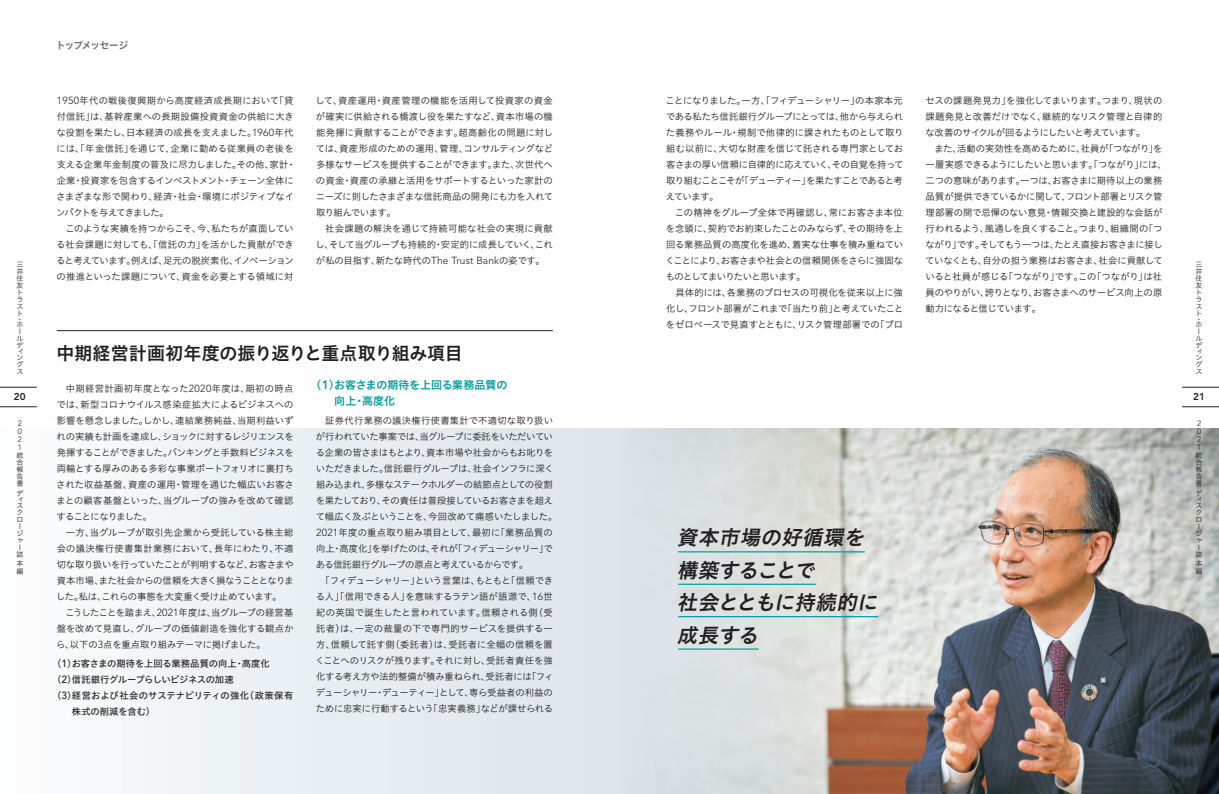
<style>
.page{position:relative;width:1219px;height:794px;background:#fff}
.page>*{position:absolute;margin:0;border:0;box-sizing:border-box;transform-origin:0 0}
.t1{font:italic 20.4px/32.4px "Hiragino UD Sans Std W6";color:#231f20}
.t2{font:18px "Hiragino UD Sans Std W6";letter-spacing:-.005em;color:#231f20}
.t3{font:11px/16px "Hiragino UD Sans Std W6";letter-spacing:-.005em;color:#009d9d}
.t4{font:10px "Hiragino UD Sans Std W6";letter-spacing:-.12em;color:#6c6d70}
.t5{font:800 9.9px "Avenir";color:#231f20}
.t6{font:9.3px/16px "Hiragino UD Sans Std W3";letter-spacing:-.02em;color:#231f20;text-align:justify}
.t7{font:9.3px/16px "Hiragino UD Sans Std W3";letter-spacing:.01em;color:#231f20}
.t8{font:9.3px "Hiragino UD Sans Std W3";letter-spacing:.02em;color:#231f20}
.t9{font:9.3px "Hiragino UD Sans Std W5";letter-spacing:-.005em;color:#231f20}
.t10{font:9.3px "Hiragino UD Sans Std W3";letter-spacing:-.04em;color:#231f20}
.t11{font:9.3px "Hiragino UD Sans Std W3";letter-spacing:.005em;color:#231f20}
.t12{font:9.3px "Hiragino UD Sans Std W3";letter-spacing:.035em;color:#231f20}
.t13{font:9.3px "Hiragino UD Sans Std W3";letter-spacing:-.055em;color:#231f20}
.t14{font:9.3px "Hiragino UD Sans Std W5";letter-spacing:-.035em;color:#231f20}
.t15{font:300 7.7px/7.9px "Avenir";color:#231f20;text-align:justify}
.t16{font:7px/6.9px "Hiragino UD Sans Std W3";color:#231f20}
.s1{font-family:"Avenir";font-weight:300;font-size:10.2px}
.s2{font-family:"Avenir";font-weight:500;font-size:10.2px}
.s3{font-family:"Avenir";font-weight:800;font-size:12.1px}
</style>
<div class="page">
<svg style="left:123px;top:428px;width:498px;height:366px"></svg>
<img style="left:621px;top:428px;width:598px;height:366px">
<hr style="left:57px;top:330px;width:496px;height:1px;background:#231f20">
<hr style="left:678px;top:551px;width:187px;height:1px;background:#009d9d">
<hr style="left:678px;top:583px;width:138px;height:2px;background:#009d9d">
<hr style="left:678px;top:616px;width:200px;height:1px;background:#009d9d">
<hr style="left:678px;top:648px;width:81px;height:1px;background:#009d9d">
<hr style="left:0;top:387px;width:37px;height:1px;background:#231f20">
<hr style="left:0;top:406px;width:37px;height:1px;background:#231f20">
<hr style="left:1182px;top:387px;width:37px;height:1px;background:#231f20">
<hr style="left:1182px;top:406px;width:37px;height:1px;background:#231f20">
<p class="t4" style="left:56px;top:37px;width:74px">トップメッセージ</p>
<p class="t6" style="left:666px;top:92px;width:239px">ことになりました。一方、「フィデューシャリー」の本家本元である私たち信託銀行グループにとっては、他から与えられた義務やルール・規制で他律的に課されたものとして取り組む以前に、大切な財産を信じて託される専門家としてお客さまの厚い信頼に自律的に応えていく、その自覚を持って取り組むことこそが「デューティー」を果たすことであると考えています。</p>
<p class="t6" style="left:665px;top:204px;width:239px;text-indent:9px">この精神をグループ全体で再確認し、常にお客さま本位を念頭に、契約でお約束したことのみならず、その期待を上回る業務品質の高度化を進め、着実な仕事を積み重ねていくことにより、お客さまや社会との信頼関係をさらに強固なものとしてまいりたいと思います。</p>
<p class="t6" style="left:666px;top:284px;width:239px;text-indent:9px">具体的には、各業務のプロセスの可視化を従来以上に強化し、フロント部署がこれまで「当たり前」と考えていたことをゼロベースで見直すとともに、リスク管理部署での「プロ</p>
<p class="t7" style="left:56px;top:92px;width:241px"><span class="s1">1950</span>年代の戦後復興期から高度経済成長期において「貸付信託」は、基幹産業への長期設備投資資金の供給に大きな役割を果たし、日本経済の成長を支えました。<span class="s1">1960</span>年代には、「年金信託」を通じて、企業に勤める従業員の老後を支える企業年金制度の普及に尽力しました。その他、家計・企業・投資家を包含するインベストメント・チェーン全体にさまざまな形で関わり、経済・社会・環境にポジティブなインパクトを与えてきました。</p>
<p class="t6" style="left:56px;top:220px;width:239px;text-indent:9px">このような実績を持つからこそ、今、私たちが直面している社会課題に対しても、「信託の力」を活かした貢献ができると考えています。例えば、足元の脱炭素化、イノベーションの推進といった課題について、資金を必要とする領域に対</p>
<p class="t6" style="left:315px;top:92px;width:239px">して、資産運用・資産管理の機能を活用して投資家の資金が確実に供給される橋渡し役を果たすなど、資本市場の機能発揮に貢献することができます。超高齢化の問題に対しては、資産形成のための運用、管理、コンサルティングなど多様なサービスを提供することができます。また、次世代への資金・資産の承継と活用をサポートするといった家計のニーズに則したさまざまな信託商品の開発にも力を入れて取り組んでいます。</p>
<p class="t6" style="left:315px;top:220px;width:239px;text-indent:10px">社会課題の解決を通じて持続可能な社会の実現に貢献し、そして当グループも持続的・安定的に成長していく、これが私の目指す、新たな時代の<span class="s1">The Trust Bank</span>の姿です。</p>
<p class="t6" style="left:925px;top:92px;width:239px">セスの課題発見力」を強化してまいります。つまり、現状の課題発見と改善だけでなく、継続的なリスク管理と自律的な改善のサイクルが回るようにしたいと考えています。</p>
<p class="t6" style="left:925px;top:140px;width:243px;text-align:left;text-indent:9px">また、活動の実効性を高めるために、社員が「つながり」を一層実感できるようにしたいと思います。「つながり」には、二つの意味があります。一つは、お客さまに期待以上の業務品質が提供できているかに関して、フロント部署とリスク管理部署の間で忌憚のない意見・情報交換と建設的な会話が行われるよう、風通しを良くすること。つまり、組織間の「つながり」です。そしてもう一つは、たとえ直接お客さまに接していなくとも、自分の担う業務はお客さま、社会に貢献していると社員が感じる「つながり」です。この「つながり」は社員のやりがい、誇りとなり、お客さまへのサービス向上の原動力になると信じています。</p>
<p class="t16" style="left:16px;top:260px;width:8px">三井住友トラスト</p>
<p class="t16" style="left:16px;top:316px;width:8px;line-height:5.3px">・ホ</p>
<p class="t16" style="left:16px;top:327px;width:8px">ールデ</p>
<p class="t16" style="left:16px;top:348px;width:8px;line-height:6px">ィン</p>
<p class="t16" style="left:16px;top:360px;width:8px">グス</p>
<p class="t16" style="left:1196px;top:260px;width:8px">三井住友トラスト</p>
<p class="t16" style="left:1196px;top:316px;width:8px;line-height:5.3px">・ホ</p>
<p class="t16" style="left:1196px;top:327px;width:8px">ールデ</p>
<p class="t16" style="left:1196px;top:348px;width:8px;line-height:6px">ィン</p>
<p class="t16" style="left:1196px;top:360px;width:8px">グス</p>
<h2 class="t2" style="left:56px;top:339px;width:408px">中期経営計画初年度の振り返りと重点取り組み項目</h2>
<p class="t6" style="left:56px;top:380px;width:239px;text-indent:10px">中期経営計画初年度となった<span class="s1">2020</span>年度は、期初の時点では、新型コロナウイルス感染症拡大によるビジネスへの影響を懸念しました。しかし、連結業務純益、当期利益いずれの実績も計画を達成し、ショックに対するレジリエンスを発揮することができました。バンキングと手数料ビジネスを両輪とする厚みのある多彩な事業ポートフォリオに裏打ちされた収益基盤、資産の運用・管理を通じた幅広いお客さまとの顧客基盤といった、当グループの強みを改めて確認することになりました。</p>
<p class="t6" style="left:56px;top:524px;width:239px;text-indent:10px">一方、当グループが取引先企業から受託している株主総会の議決権行使書集計業務において、長年にわたり、不適切な取り扱いを行っていたことが判明するなど、お客さまや資本市場、また社会からの信頼を大きく損なうこととなりました。私は、これらの事態を大変重く受け止めています。</p>
<p class="t6" style="left:56px;top:604px;width:239px;text-indent:9px">こうしたことを踏まえ、<span class="s1">2021</span>年度は、当グループの経営基盤を改めて見直し、グループの価値創造を強化する観点から、以下の<span class="s1">3</span>点を重点取り組みテーマに掲げました。</p>
<p class="t9" style="left:52px;top:656px;width:219px">（<span class="s2">1</span>）お客さまの期待を上回る業務品質の向上・高度化</p>
<p class="t14" style="left:52px;top:672px;width:183px">（<span class="s2">2</span>）信託銀行グループらしいビジネスの加速</p>
<p class="t9" style="left:52px;top:688px;width:243px">（<span class="s2">3</span>）経営および社会のサステナビリティの強化（政策保有</p>
<p class="t9" style="left:72px;top:704px;width:85px">株式の削減を含む）</p>
<p class="t3" style="left:334px;top:376px;width:175px;text-indent:-24px">（<span class="s3">1</span>）お客さまの期待を上回る業務品質の向上・高度化</p>
<p class="t12" style="left:325px;top:413px;width:229px">証券代行業務の議決権行使書集計で不適切な取り扱い</p>
<p class="t10" style="left:316px;top:429px;width:238px">が行われていた事案では、当グループに委託をいただいてい</p>
<p class="t6" style="left:316px;top:444px;width:239px">る企業の皆さまはもとより、資本市場や社会からもお叱りを</p>
<p class="t6" style="left:316px;top:460px;width:239px">いただきました。信託銀行グループは、社会インフラに深く</p>
<p class="t10" style="left:316px;top:477px;width:238px">組み込まれ、多様なステークホルダーの結節点としての役割</p>
<p class="t6" style="left:316px;top:492px;width:239px">を果たしており、その責任は普段接しているお客さまを超え</p>
<p class="t6" style="left:316px;top:508px;width:243px">て幅広く及ぶということを、今回改めて痛感いたしました。</p>
<p class="t8" style="left:316px;top:525px;width:238px"><span class="s1">2021</span>年度の重点取り組み項目として、最初に「業務品質の</p>
<p class="t6" style="left:316px;top:540px;width:238px">向上・高度化」を挙げたのは、それが「フィデューシャリー」で</p>
<p class="t13" style="left:316px;top:557px;width:214px">ある信託銀行グループの原点と考えているからです。</p>
<p class="t6" style="left:321px;top:572px;width:234px">「フィデューシャリー」という言葉は、もともと「信頼でき</p>
<p class="t11" style="left:316px;top:589px;width:239px">る人」「信用できる人」を意味するラテン語が語源で、<span class="s1">16</span>世</p>
<p class="t7" style="left:316px;top:604px;width:238px">紀の英国で誕生したと言われています。信頼される側（受</p>
<p class="t8" style="left:316px;top:621px;width:238px">託者）は、一定の裁量の下で専門的サービスを提供する一</p>
<p class="t8" style="left:316px;top:637px;width:238px">方、信頼して託す側（委託者）は、受託者に全幅の信頼を置</p>
<p class="t6" style="left:315px;top:652px;width:239px">くことへのリスクが残ります。それに対し、受託者責任を強</p>
<p class="t6" style="left:316px;top:668px;width:239px">化する考え方や法的整備が積み重ねられ、受託者には「フィ</p>
<p class="t6" style="left:316px;top:684px;width:239px">デューシャリー・デューティー」として、専ら受益者の利益の</p>
<p class="t6" style="left:316px;top:700px;width:239px">ために忠実に行動するという「忠実義務」などが課せられる</p>
<p class="t5" style="left:14px;top:391px;width:13px">20</p>
<p class="t5" style="left:1193px;top:391px;width:13px">21</p>
<p class="t15" style="left:18px;top:419px;width:6px">2<br>0<br>2<br>1</p>
<p class="t16" style="left:16px;top:451px;width:8px;line-height:7.2px;text-align:justify">統合報告書</p>
<p class="t16" style="left:16px;top:490px;width:8px;line-height:5.9px">ディ</p>
<p class="t16" style="left:16px;top:502px;width:8px">スクロージャー誌</p>
<p class="t16" style="left:16px;top:559px;width:8px;line-height:7.2px">本編</p>
<p class="t15" style="left:1197px;top:419px;width:6px">2<br>0<br>2<br>1</p>
<p class="t16" style="left:1196px;top:451px;width:8px;line-height:7.2px;text-align:justify">統合報告書</p>
<p class="t16" style="left:1196px;top:490px;width:8px;line-height:5.9px">ディ</p>
<p class="t16" style="left:1196px;top:502px;width:8px">スクロージャー誌</p>
<p class="t16" style="left:1196px;top:559px;width:8px;line-height:7.2px">本編</p>
<h1 class="t1" style="left:677px;top:520px;width:207px">資本市場の好循環を構築することで<br>社会とともに持続的に成長する</h1>
</div>
